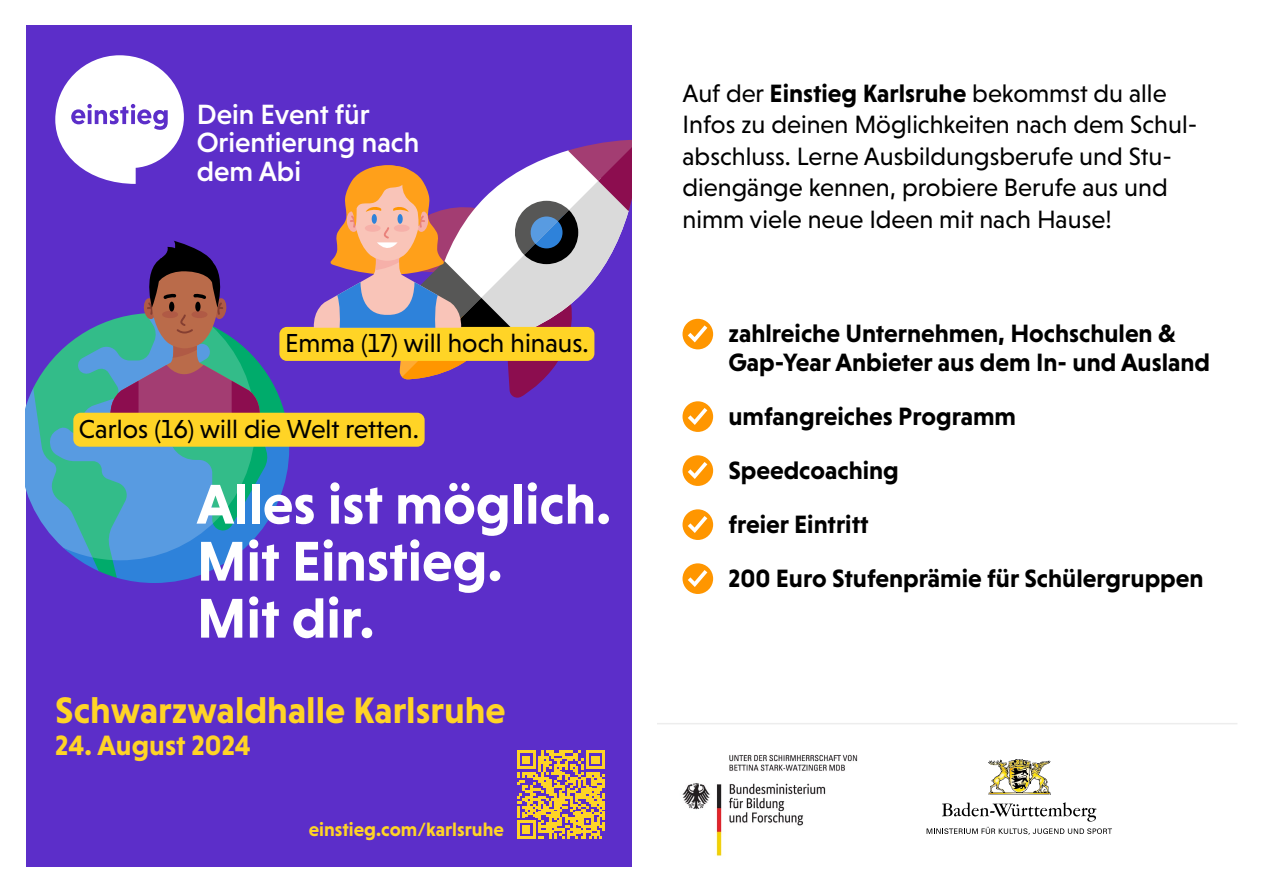
<style>
.page{position:relative;width:1263px;height:893px;background:#fff}
.page>*{position:absolute;margin:0;border:0;box-sizing:border-box;transform-origin:0 0}
.t1{font:700 57px/57px "Niveau Grotesk";color:#fff}
.t2{font:700 37.5px "Niveau Grotesk";color:#ffd426}
.t3{font:700 28.5px "Niveau Grotesk";color:#ffd426}
.t4{font:500 28.35px/28.3px "Niveau Grotesk";color:#fff}
.t5{font:26.55px "Niveau Grotesk";color:#000}
.t6{font:25.5px/31.5px "Niveau Grotesk";color:#000}
.t7{font:700 25.5px/54px "Niveau Grotesk";color:#000}
.t8{font:700 19.5px "Niveau Grotesk";color:#ffd426}
.s1{font-weight:700}
</style>
<div class="page">
<div style="left:26px;top:26px;width:605px;height:841px;background:#5c2ec9"></div>
<div style="left:279px;top:327px;width:315px;height:34px;background:#ffd426;border-radius:7px"></div>
<svg style="left:26px;top:389px;width:7px;height:118px"></svg>
<svg style="left:33px;top:241px;width:256px;height:342px"></svg>
<div style="left:169px;top:302px;width:5px;height:10px;background:#000;border-radius:50%"></div>
<div style="left:195px;top:302px;width:6px;height:10px;background:#000;border-radius:50%"></div>
<div style="left:73px;top:413px;width:352px;height:34px;background:#ffd426;border-radius:7px"></div>
<svg style="left:313px;top:140px;width:318px;height:258px"></svg>
<svg style="left:682px;top:319px;width:31px;height:30px"></svg>
<svg style="left:682px;top:401px;width:31px;height:31px"></svg>
<svg style="left:682px;top:455px;width:31px;height:31px"></svg>
<svg style="left:682px;top:509px;width:31px;height:31px"></svg>
<svg style="left:682px;top:563px;width:31px;height:31px"></svg>
<img style="left:682px;top:754px;width:176px;height:102px">
<svg style="left:517px;top:750px;width:88px;height:89px"></svg>
<hr style="left:657px;top:723px;width:580px;height:1px;background:#ededed">
<img style="left:988px;top:760px;width:63px;height:34px">
<svg style="left:927px;top:802px;width:185px;height:33px"></svg>
<svg style="left:55px;top:55px;width:129px;height:129px"></svg>
<p class="t4" style="left:197px;top:100px;width:224px">Dein Event für<br>Orientierung nach dem Abi</p>
<p class="t5" style="left:285px;top:328px;width:305px">Emma (17) will hoch hinaus.</p>
<p class="t5" style="left:79px;top:414px;width:342px">Carlos (16) will die Welt retten.</p>
<h1 class="t1" style="left:197px;top:475px;width:416px">Alles ist möglich.<br>Mit Einstieg.<br>Mit dir.</h1>
<h2 class="t2" style="left:55px;top:689px;width:452px">Schwarzwaldhalle Karlsruhe</h2>
<p class="t3" style="left:55px;top:728px;width:197px">24. August 2024</p>
<p class="t8" style="left:309px;top:818px;width:197px">einstieg.com/karlsruhe</p>
<p class="t6" style="left:682px;top:77px;width:516px">Auf der <span class="s1">Einstieg Karlsruhe</span> bekommst du alle Infos zu deinen Möglichkeiten nach dem Schul&shy;abschluss. Lerne Ausbildungsberufe und Stu&shy;diengänge kennen, probiere Berufe aus und nimm viele neue Ideen mit nach Hause!</p>
<p class="t7" style="left:728px;top:319px;width:483px;line-height:28.5px">zahlreiche Unternehmen, Hochschulen &amp;<br>Gap-Year Anbieter aus dem In- und Ausland</p>
<p class="t7" style="left:728px;top:389px;width:477px">umfangreiches Programm<br>Speedcoaching<br>freier Eintritt<br>200 Euro Stufenprämie für Schülergruppen</p>
</div>
